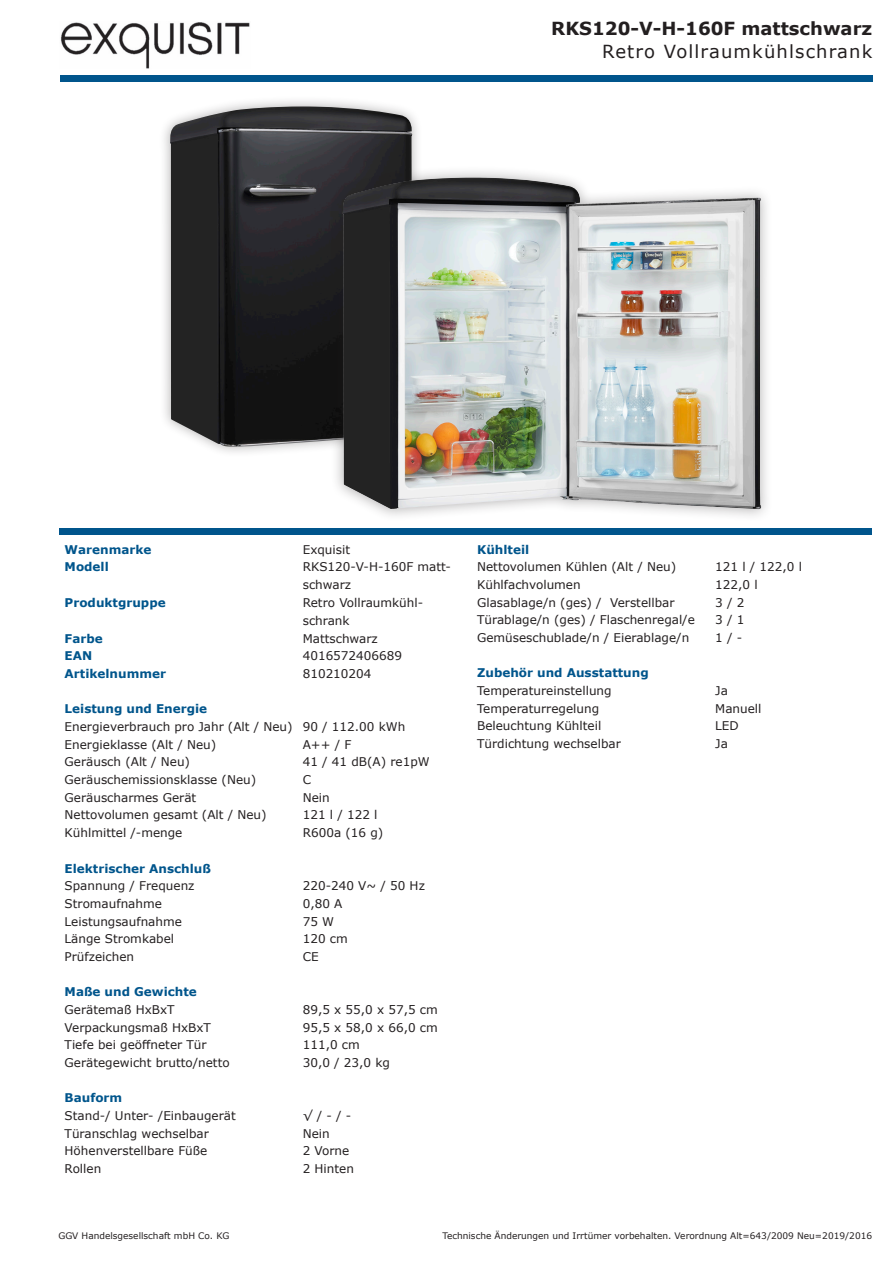
<style>
.page{position:relative;width:893px;height:1263px;background:#fff}
.page>*{position:absolute;margin:0;border:0;box-sizing:border-box;transform-origin:0 0}
.t1{font:700 18px "Verdana";color:#231f20}
.t2{font:18px "Verdana";letter-spacing:.065em;color:#231f20}
.t3{font:12px/18px "Verdana";color:#231f20}
.t4{font:700 12px "Verdana";color:#00558c}
.t5{font:9px "Verdana";color:#231f20}
</style>
<div class="page">
<div style="left:159px;top:95px;width:265px;height:363px;background:#231f20;opacity:.35"></div>
<img style="left:170px;top:106px;width:243px;height:341px">
<img style="left:60px;top:22px;width:190px;height:47px">
<div style="left:60px;top:75px;width:812px;height:6px;background:#00558c"></div>
<div style="left:60px;top:528px;width:812px;height:6px;background:#00558c"></div>
<div style="left:330px;top:165px;width:443px;height:357px;background:#231f20;opacity:.35"></div>
<img style="left:343px;top:178px;width:418px;height:331px">
<h1 class="t1" style="left:551px;top:16px;width:323px">RKS120-V-H-160F mattschwarz</h1>
<h1 class="t2" style="left:602px;top:39px;width:272px">Retro Vollraumkühlschrank</h1>
<p class="t4" style="left:65px;top:541px;width:88px">Warenmarke</p>
<p class="t3" style="left:303px;top:540px;width:49px">Exquisit</p>
<p class="t4" style="left:65px;top:558px;width:46px">Modell</p>
<p class="t3" style="left:303px;top:558px;width:150px">RKS120-V-H-160F matt&shy;schwarz</p>
<p class="t4" style="left:65px;top:594px;width:103px">Produktgruppe</p>
<p class="t3" style="left:303px;top:593px;width:122px">Retro Vollraumkühl&shy;schrank</p>
<p class="t4" style="left:65px;top:630px;width:40px">Farbe</p>
<p class="t3" style="left:303px;top:629px;width:77px">Mattschwarz</p>
<p class="t4" style="left:65px;top:647px;width:29px">EAN</p>
<p class="t3" style="left:303px;top:647px;width:101px">4016572406689</p>
<p class="t4" style="left:65px;top:665px;width:103px">Artikelnummer</p>
<p class="t3" style="left:303px;top:664px;width:70px">810210204</p>
<p class="t4" style="left:65px;top:700px;width:144px">Leistung und Energie</p>
<p class="t3" style="left:65px;top:718px;width:342px">Energieverbrauch pro Jahr (Alt / Neu) 90 / 112.00 kWh<br>Energieklasse (Alt / Neu)</p>
<p class="t3" style="left:303px;top:735px;width:50px">A++ / F</p>
<p class="t3" style="left:65px;top:753px;width:127px">Geräusch (Alt / Neu)</p>
<p class="t3" style="left:303px;top:753px;width:128px">41 / 41 dB(A) re1pW</p>
<p class="t3" style="left:65px;top:771px;width:193px">Geräuschemissionsklasse (Neu)</p>
<p class="t3" style="left:303px;top:771px;width:10px">C</p>
<p class="t3" style="left:65px;top:788px;width:133px">Geräuscharmes Gerät</p>
<p class="t3" style="left:303px;top:788px;width:29px">Nein</p>
<p class="t3" style="left:65px;top:806px;width:204px">Nettovolumen gesamt (Alt / Neu)</p>
<p class="t3" style="left:303px;top:806px;width:76px">121 l / 122 l</p>
<p class="t3" style="left:65px;top:824px;width:119px">Kühlmittel /-menge</p>
<p class="t3" style="left:303px;top:824px;width:82px">R600a (16 g)</p>
<p class="t4" style="left:65px;top:860px;width:148px">Elektrischer Anschluß</p>
<p class="t3" style="left:65px;top:877px;width:131px">Spannung / Frequenz</p>
<p class="t3" style="left:303px;top:877px;width:124px">220-240 V~ / 50 Hz</p>
<p class="t3" style="left:65px;top:894px;width:99px">Stromaufnahme</p>
<p class="t3" style="left:303px;top:894px;width:41px">0,80 A</p>
<p class="t3" style="left:65px;top:912px;width:119px">Leistungsaufnahme</p>
<p class="t3" style="left:303px;top:912px;width:33px">75 W</p>
<p class="t3" style="left:65px;top:930px;width:111px">Länge Stromkabel</p>
<p class="t3" style="left:303px;top:930px;width:47px">120 cm</p>
<p class="t3" style="left:65px;top:947px;width:71px">Prüfzeichen</p>
<p class="t3" style="left:303px;top:947px;width:17px">CE</p>
<p class="t4" style="left:65px;top:983px;width:134px">Maße und Gewichte</p>
<p class="t3" style="left:65px;top:1000px;width:112px">Gerätemaß HxBxT</p>
<p class="t3" style="left:303px;top:1000px;width:137px">89,5 x 55,0 x 57,5 cm</p>
<p class="t3" style="left:65px;top:1018px;width:148px">Verpackungsmaß HxBxT</p>
<p class="t3" style="left:303px;top:1018px;width:137px">95,5 x 58,0 x 66,0 cm</p>
<p class="t3" style="left:65px;top:1036px;width:144px">Tiefe bei geöffneter Tür</p>
<p class="t3" style="left:303px;top:1036px;width:59px">111,0 cm</p>
<p class="t3" style="left:65px;top:1053px;width:167px">Gerätegewicht brutto/netto</p>
<p class="t3" style="left:303px;top:1053px;width:89px">30,0 / 23,0 kg</p>
<p class="t4" style="left:65px;top:1089px;width:59px">Bauform</p>
<p class="t3" style="left:65px;top:1106px;width:173px">Stand-/ Unter- /Einbaugerät</p>
<p class="t3" style="left:303px;top:1106px;width:50px">√ / - / -</p>
<p class="t3" style="left:65px;top:1124px;width:146px">Türanschlag wechselbar</p>
<p class="t3" style="left:303px;top:1124px;width:29px">Nein</p>
<p class="t3" style="left:65px;top:1142px;width:144px">Höhenverstellbare Füße</p>
<p class="t3" style="left:303px;top:1142px;width:48px">2 Vorne</p>
<p class="t3" style="left:65px;top:1159px;width:38px">Rollen</p>
<p class="t3" style="left:303px;top:1159px;width:53px">2 Hinten</p>
<p class="t4" style="left:477px;top:541px;width:54px">Kühlteil</p>
<p class="t3" style="left:477px;top:558px;width:201px">Nettovolumen Kühlen (Alt / Neu)</p>
<p class="t3" style="left:715px;top:558px;width:88px">121 l / 122,0 l</p>
<p class="t3" style="left:477px;top:575px;width:105px">Kühlfachvolumen</p>
<p class="t3" style="left:715px;top:575px;width:44px">122,0 l</p>
<p class="t3" style="left:477px;top:593px;width:199px">Glasablage/n (ges) / Verstellbar</p>
<p class="t3" style="left:715px;top:593px;width:31px">3 / 2</p>
<p class="t3" style="left:477px;top:611px;width:219px">Türablage/n (ges) / Flaschenregal/e</p>
<p class="t3" style="left:715px;top:611px;width:31px">3 / 1</p>
<p class="t3" style="left:477px;top:628px;width:214px">Gemüseschublade/n / Eierablage/n</p>
<p class="t3" style="left:715px;top:628px;width:28px">1 / -</p>
<p class="t4" style="left:477px;top:664px;width:173px">Zubehör und Ausstattung</p>
<p class="t3" style="left:477px;top:682px;width:136px">Temperatureinstellung</p>
<p class="t3" style="left:715px;top:682px;width:14px">Ja</p>
<p class="t3" style="left:477px;top:699px;width:123px">Temperaturregelung</p>
<p class="t3" style="left:715px;top:699px;width:48px">Manuell</p>
<p class="t3" style="left:477px;top:717px;width:126px">Beleuchtung Kühlteil</p>
<p class="t3" style="left:715px;top:717px;width:25px">LED</p>
<p class="t3" style="left:477px;top:735px;width:145px">Türdichtung wechselbar</p>
<p class="t3" style="left:715px;top:735px;width:14px">Ja</p>
<p class="t5" style="left:58px;top:1230px;width:173px">GGV Handelsgesellschaft mbH Co. KG</p>
<p class="t5" style="left:442px;top:1230px;width:431px">Technische Änderungen und Irrtümer vorbehalten. Verordnung Alt=643/2009 Neu=2019/2016</p>
</div>
